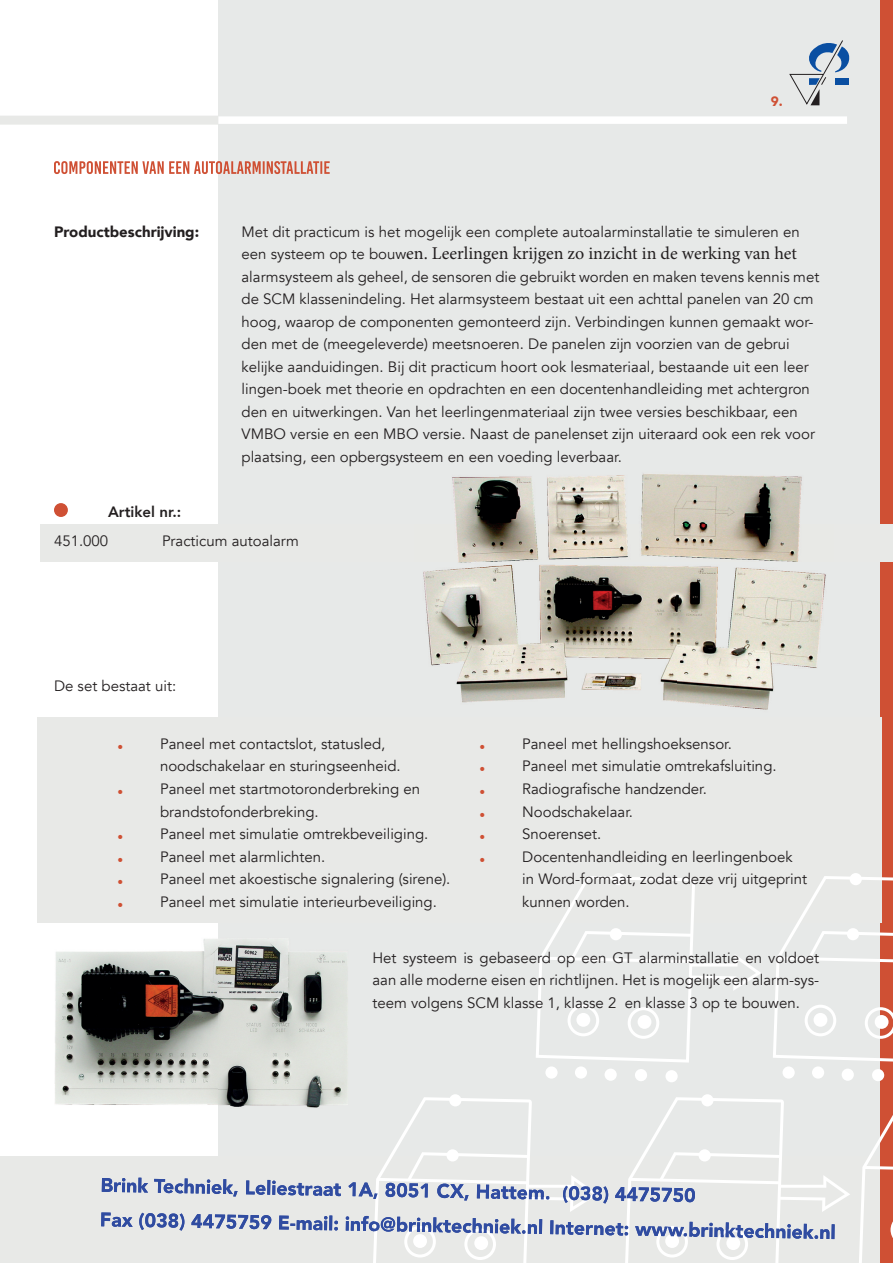
<style>
.page{position:relative;width:893px;height:1263px;background:#fff}
.page>*{position:absolute;margin:0;border:0;box-sizing:border-box;transform-origin:0 0}
.t1{font:37.5px "Avenir";color:#cf5034}
.t2{font:18px "Minion Pro";color:#231f20}
.t3{font:15px/22.5px "Avenir";color:#231f20}
.t4{font:900 15px "Avenir";color:#231f20}
.t5{font:800 15px "Avenir";color:#231f20}
.t6{font:900 13.5px "Avenir";color:#cf5034}
.s1{font-family:"Avenir";font-size:15px}
</style>
<div class="page">
<div style="left:218px;top:0;width:675px;height:1157px;background:#e7e9e8"></div>
<div style="left:0;top:1157px;width:893px;height:106px;background:#e8e9e7"></div>
<div style="left:0;top:116px;width:847px;height:8px;background:#fff"></div>
<div style="left:880px;top:0;width:13px;height:1263px;background:#cf5034"></div>
<div style="left:0;top:116px;width:218px;height:9px;background:#e8e9e7"></div>
<svg style="left:789px;top:40px;width:61px;height:66px"></svg>
<div style="left:40px;top:525px;width:853px;height:37px;background:#e8e9e7"></div>
<div style="left:37px;top:718px;width:844px;height:205px;background:#e8e9e7"></div>
<div style="left:701px;top:1094px;width:12px;height:12px;background:#fff;border-radius:50%"></div>
<div style="left:850px;top:873px;width:12px;height:12px;background:#fff;border-radius:50%"></div>
<svg style="left:773px;top:876px;width:120px;height:186px"></svg>
<div style="left:842px;top:1068px;width:12px;height:13px;background:#fff;border-radius:50%"></div>
<div style="left:812px;top:1066px;width:12px;height:13px;background:#fff;border-radius:50%"></div>
<div style="left:782px;top:1066px;width:13px;height:13px;background:#fff;border-radius:50%"></div>
<svg style="left:859px;top:1069px;width:34px;height:194px"></svg>
<div style="left:449px;top:1094px;width:12px;height:12px;background:#fff;border-radius:50%"></div>
<svg style="left:612px;top:873px;width:13px;height:12px"></svg>
<svg style="left:536px;top:876px;width:225px;height:186px"></svg>
<div style="left:665px;top:1070px;width:13px;height:12px;background:#fff;border-radius:50%"></div>
<svg style="left:635px;top:1069px;width:12px;height:12px"></svg>
<div style="left:605px;top:1068px;width:12px;height:13px;background:#fff;border-radius:50%"></div>
<div style="left:575px;top:1066px;width:12px;height:13px;background:#fff;border-radius:50%"></div>
<div style="left:545px;top:1066px;width:13px;height:13px;background:#fff;border-radius:50%"></div>
<svg style="left:54px;top:161px;width:276px;height:13px"></svg>
<img style="left:423px;top:473px;width:403px;height:237px">
<img style="left:423px;top:525px;width:403px;height:37px">
<img style="left:55px;top:939px;width:292px;height:166px">
<div style="left:54px;top:503px;width:14px;height:14px;background:#cf5034;border-radius:50%"></div>
<svg style="left:101px;top:1097px;width:749px;height:166px"></svg>
<p class="t6" style="left:771px;top:89px;width:13px">9.</p>
<p class="t4" style="left:54px;top:219px;width:147px">Productbeschrĳving:</p>
<p class="t3" style="left:242px;top:221px;width:560px">Met dit practicum is het mogelijk een complete autoalarminstallatie te simuleren en</p>
<p class="t2" style="left:242px;top:242px;width:557px"><span class="s1">een systeem op te bouw</span>en. Leerlingen krijgen zo inzicht in de werking van het</p>
<p class="t3" style="left:242px;top:266px;width:579px">alarmsysteem als geheel, de sensoren die gebruikt worden en maken tevens kennis met de SCM klassenindeling. Het alarmsysteem bestaat uit een achttal panelen van 20 cm hoog, waarop de componenten gemonteerd zijn. Verbindingen kunnen gemaakt wor&shy;den met de (meegeleverde) meetsnoeren. De panelen zijn voorzien van de gebrui kelijke aanduidingen. Bij dit practicum hoort ook lesmateriaal, bestaande uit een leer lingen-boek met theorie en opdrachten en een docentenhandleiding met achtergron den en uitwerkingen. Van het leerlingenmateriaal zijn twee versies beschikbaar, een VMBO versie en een MBO versie. Naast de panelenset zijn uiteraard ook een rek voor plaatsing, een opbergsysteem en een voeding leverbaar.</p>
<p class="t5" style="left:108px;top:500px;width:75px">Artikel nr.:</p>
<p class="t3" style="left:54px;top:530px;width:56px">451.000</p>
<p class="t3" style="left:162px;top:530px;width:138px">Practicum autoalarm</p>
<p class="t3" style="left:54px;top:675px;width:124px">De set bestaat uit:</p>
<h1 class="t1" style="left:115px;top:714px;width:12px">.</h1>
<p class="t3" style="left:160px;top:733px;width:242px">Paneel met contactslot, statusled, noodschakelaar en sturingseenheid.</p>
<h1 class="t1" style="left:115px;top:759px;width:12px">.</h1>
<p class="t3" style="left:160px;top:778px;width:261px">Paneel met startmotoronderbreking en brandstofonderbreking.</p>
<h1 class="t1" style="left:115px;top:804px;width:12px">.</h1>
<p class="t3" style="left:160px;top:823px;width:270px">Paneel met simulatie omtrekbeveiliging.</p>
<h1 class="t1" style="left:115px;top:826px;width:12px">.</h1>
<p class="t3" style="left:160px;top:845px;width:167px">Paneel met alarmlichten.</p>
<h1 class="t1" style="left:115px;top:849px;width:12px">.</h1>
<p class="t3" style="left:160px;top:868px;width:292px">Paneel met akoestische signalering (sirene).</p>
<h1 class="t1" style="left:115px;top:871px;width:12px">.</h1>
<p class="t3" style="left:160px;top:890px;width:278px">Paneel met simulatie interieurbeveiliging.</p>
<h1 class="t1" style="left:477px;top:714px;width:12px">.</h1>
<p class="t3" style="left:522px;top:733px;width:211px">Paneel met hellingshoeksensor.</p>
<h1 class="t1" style="left:477px;top:736px;width:12px">.</h1>
<p class="t3" style="left:522px;top:755px;width:256px">Paneel met simulatie omtrekafsluiting.</p>
<h1 class="t1" style="left:477px;top:759px;width:12px">.</h1>
<p class="t3" style="left:522px;top:778px;width:186px">Radiografische handzender.</p>
<h1 class="t1" style="left:477px;top:781px;width:12px">.</h1>
<p class="t3" style="left:522px;top:800px;width:112px">Noodschakelaar.</p>
<h1 class="t1" style="left:477px;top:804px;width:12px">.</h1>
<p class="t3" style="left:522px;top:823px;width:81px">Snoerenset.</p>
<h1 class="t1" style="left:477px;top:826px;width:12px">.</h1>
<p class="t3" style="left:522px;top:845px;width:286px">Docentenhandleiding en leerlingenboek in Word-formaat, zodat deze vrij uitgeprint kunnen worden.</p>
<p class="t3" style="left:372px;top:947px;width:448px;text-align:justify">Het systeem is gebaseerd op een GT alarminstallatie en voldoet aan alle moderne eisen en richtlijnen. Het is mogelijk een alarm-sys&shy;teem volgens SCM klasse 1, klasse 2 en klasse 3 op te bouwen.</p>
</div>
